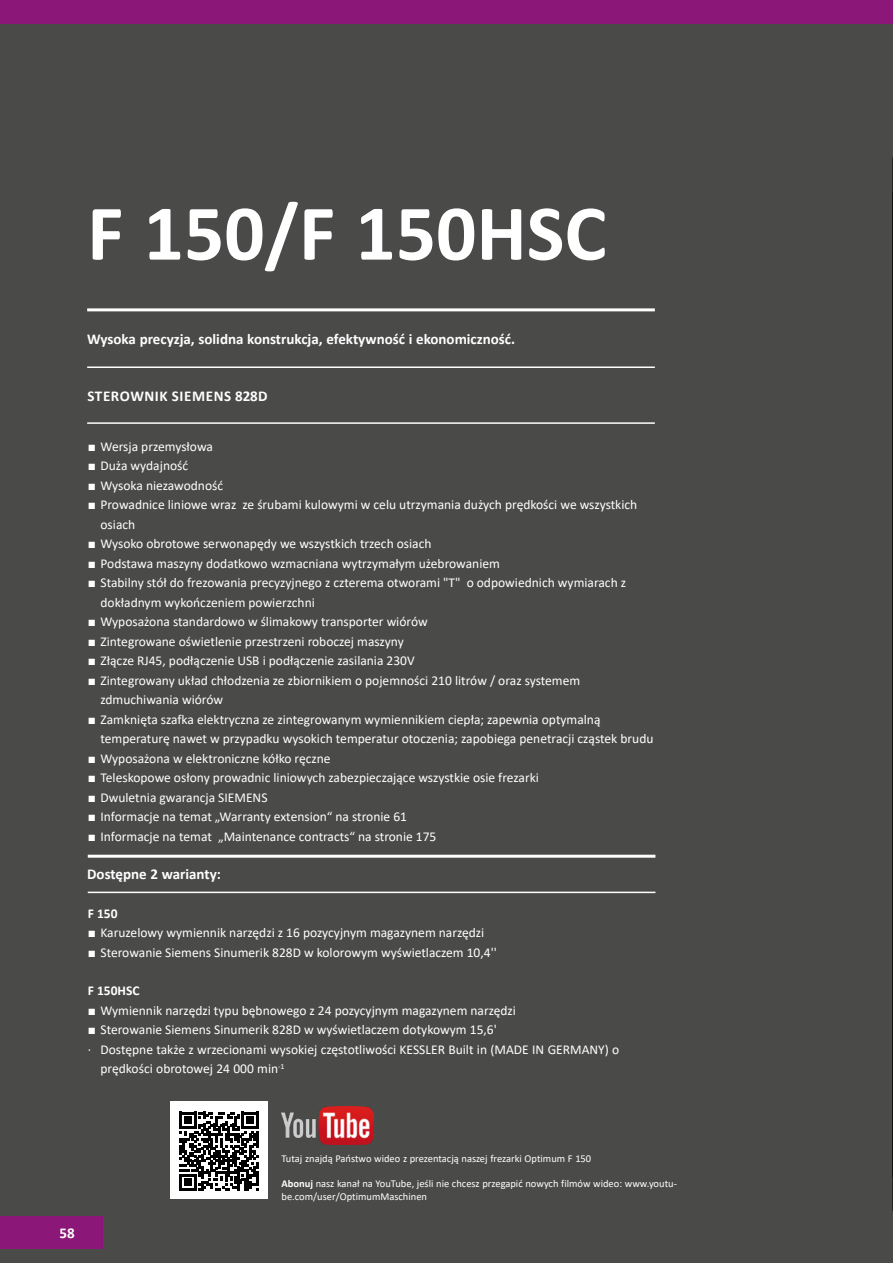
<style>
.page{position:relative;width:893px;height:1263px;background:#fff}
.page>*{position:absolute;margin:0;border:0;box-sizing:border-box;transform-origin:0 0}
.t1{font:700 79.65px "Calibri";color:#fff}
.t2{font:700 15px "Calibri";color:#fff}
.t3{font:700 15px "Calibri";letter-spacing:.04em;color:#fff}
.t4{font:13.5px/19.5px "Calibri";color:#fff}
.t5{font:700 13.5px "Calibri";color:#fff}
.t6{font:10.5px/12.6px "Calibri";color:#fff}
.s1{font-family:"Arial"}
.s2{font-weight:700}
</style>
<div class="page">
<div style="left:0;top:23px;width:893px;height:1240px;background:#4a4a49"></div>
<div style="left:0;top:0;width:893px;height:23px;background:#8b1878"></div>
<hr style="left:892px;top:191px;width:1px;height:1020px;background:#000">
<div style="left:0;top:1216px;width:103px;height:33px;background:#8b1878"></div>
<hr style="left:87px;top:366px;width:568px;height:2px;background:#fff">
<hr style="left:892px;top:157px;width:1px;height:1020px;background:#000">
<div style="left:170px;top:1101px;width:98px;height:98px;background:#fff"></div>
<img style="left:281px;top:1106px;width:92px;height:38px">
<svg style="left:180px;top:1112px;width:78px;height:79px"></svg>
<hr style="left:87px;top:422px;width:568px;height:2px;background:#fff">
<hr style="left:87px;top:308px;width:568px;height:3px;background:#fff">
<hr style="left:88px;top:892px;width:567px;height:1px;background:#fff">
<hr style="left:88px;top:855px;width:567px;height:3px;background:#fff">
<h1 class="t1" style="left:87px;top:177px;width:521px">F 150/F 150HSC</h1>
<p class="t2" style="left:87px;top:328px;width:430px">Wysoka precyzja, solidna konstrukcja, efektywność i ekonomiczność.</p>
<p class="t3" style="left:87px;top:385px;width:182px">STEROWNIK SIEMENS 828D</p>
<p class="t4" style="left:88px;top:436px;width:127px"><span class="s1">■</span> Wersja przemysłowa</p>
<p class="t4" style="left:88px;top:456px;width:102px"><span class="s1">■</span> Duża wydajność</p>
<p class="t4" style="left:88px;top:475px;width:137px"><span class="s1">■</span> Wysoka niezawodność</p>
<p class="t4" style="left:101px;top:495px;width:538px;text-indent:-13px"><span class="s1">■</span> Prowadnice liniowe wraz ze śrubami kulowymi w celu utrzymania dużych prędkości we wszystkich osiach</p>
<p class="t4" style="left:88px;top:534px;width:345px"><span class="s1">■</span> Wysoko obrotowe serwonapędy we wszystkich trzech osiach</p>
<p class="t4" style="left:88px;top:553px;width:414px"><span class="s1">■</span> Podstawa maszyny dodatkowo wzmacniana wytrzymałym użebrowaniem</p>
<p class="t4" style="left:101px;top:573px;width:527px;text-indent:-13px"><span class="s1">■</span> Stabilny stół do frezowania precyzyjnego z czterema otworami "T" o odpowiednich wymiarach z dokładnym wykończeniem powierzchni</p>
<p class="t4" style="left:88px;top:612px;width:341px"><span class="s1">■</span> Wyposażona standardowo w ślimakowy transporter wiórów</p>
<p class="t4" style="left:88px;top:631px;width:318px"><span class="s1">■</span> Zintegrowane oświetlenie przestrzeni roboczej maszyny</p>
<p class="t4" style="left:88px;top:651px;width:328px"><span class="s1">■</span> Złącze RJ45, podłączenie USB i podłączenie zasilania 230V</p>
<p class="t4" style="left:101px;top:670px;width:481px;text-indent:-13px"><span class="s1">■</span> Zintegrowany układ chłodzenia ze zbiornikiem o pojemności 210 litrów / oraz systemem zdmuchiwania wiórów</p>
<p class="t4" style="left:101px;top:709px;width:554px;text-indent:-13px"><span class="s1">■</span> Zamknięta szafka elektryczna ze zintegrowanym wymiennikiem ciepła; zapewnia optymalną temperaturę nawet w przypadku wysokich temperatur otoczenia; zapobiega penetracji cząstek brudu</p>
<p class="t4" style="left:88px;top:748px;width:244px"><span class="s1">■</span> Wyposażona w elektroniczne kółko ręczne</p>
<p class="t4" style="left:88px;top:768px;width:453px"><span class="s1">■</span> Teleskopowe osłony prowadnic liniowych zabezpieczające wszystkie osie frezarki</p>
<p class="t4" style="left:88px;top:787px;width:181px"><span class="s1">■</span> Dwuletnia gwarancja SIEMENS</p>
<p class="t4" style="left:88px;top:807px;width:321px"><span class="s1">■</span> Informacje na temat „Warranty extension“ na stronie 61</p>
<p class="t4" style="left:88px;top:826px;width:350px"><span class="s1">■</span> Informacje na temat „Maintenance contracts“ na stronie 175</p>
<p class="t2" style="left:87px;top:863px;width:135px">Dostępne 2 warianty:</p>
<p class="t5" style="left:88px;top:904px;width:31px">F 150</p>
<p class="t4" style="left:88px;top:923px;width:398px"><span class="s1">■</span> Karuzelowy wymiennik narzędzi z 16 pozycyjnym magazynem narzędzi</p>
<p class="t4" style="left:88px;top:942px;width:410px"><span class="s1">■</span> Sterowanie Siemens Sinumerik 828D w kolorowym wyświetlaczem 10,4''</p>
<p class="t5" style="left:88px;top:981px;width:53px">F 150HSC</p>
<p class="t4" style="left:88px;top:1000px;width:430px"><span class="s1">■</span> Wymiennik narzędzi typu bębnowego z 24 pozycyjnym magazynem narzędzi</p>
<p class="t4" style="left:88px;top:1019px;width:410px"><span class="s1">■</span> Sterowanie Siemens Sinumerik 828D w wyświetlaczem dotykowym 15,6'</p>
<p class="t4" style="left:88px;top:1039px;width:533px">· Dostępne także z wrzecionami wysokiej częstotliwości KESSLER Built in (MADE IN GERMANY) o</p>
<p class="t4" style="left:101px;top:1058px;width:186px">prędkości obrotowej 24 000 min<sup>-1</sup></p>
<p class="t2" style="left:60px;top:1222px;width:17px">58</p>
<p class="t6" style="left:281px;top:1152px;width:311px">Tutaj znajdą Państwo wideo z prezentacją naszej frezarki Optimum F 150</p>
<p class="t6" style="left:281px;top:1177px;width:397px"><span class="s2">Abonuj</span> nasz kanał na YouTube, jeśli nie chcesz przegapić nowych filmów wideo: www.youtu&shy;be.com/user/OptimumMaschinen</p>
</div>
